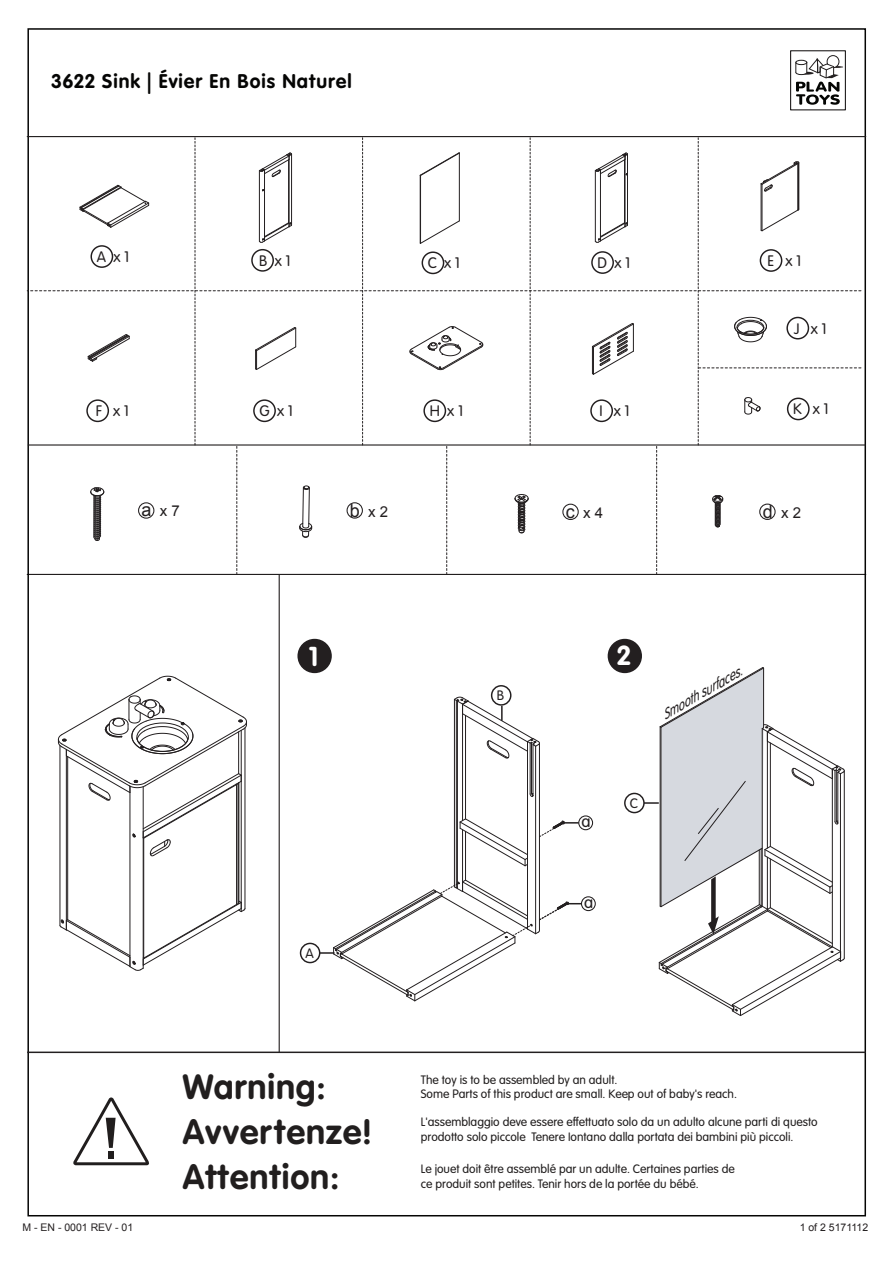
<style>
.page{position:relative;width:893px;height:1263px;background:#fff}
.page>*{position:absolute;margin:0;border:0;box-sizing:border-box;transform-origin:0 0}
.t1{font:700 34.5px/45px "VAG Rounded Next";letter-spacing:.025em;color:#211e1e}
.t2{font:700 27px "VAG Rounded Next";color:#fff}
.t3{font:700 19.5px "VAG Rounded Next";letter-spacing:.05em;color:#050504}
.t4{font:16.2px "VAG Rounded Next";color:#231f20}
.t5{font:15px "VAG Rounded Next";color:#231f20}
.t6{font:15px "Arial";color:#231f20}
.t7{font:italic 14.1px "VAG Rounded Next";color:#231f20;scale:.88 1}
.t8{font:13.5px "VAG Rounded Next";color:#231f20}
.t9{font:12px/14.4px "VAG Rounded Next";color:#211e1e}
.t10{font:10.5px "Arial";color:#231f20}
.s1{font-size:18px}
</style>
<div class="page">
<div style="left:298px;top:639px;width:33px;height:33px;background:#231f20;border-radius:50%"></div>
<div style="left:297px;top:639px;width:35px;height:34px;border:1px solid #231f20;border-radius:50%"></div>
<div style="left:608px;top:639px;width:33px;height:33px;background:#231f20;border-radius:50%"></div>
<div style="left:608px;top:639px;width:34px;height:34px;border:1px solid #231f20;border-radius:50%"></div>
<hr style="left:539px;top:743px;width:1px;height:188px;background:#231f20">
<svg style="left:459px;top:818px;width:68px;height:49px"></svg>
<hr style="left:535px;top:746px;width:1px;height:188px;background:#231f20">
<hr style="left:533px;top:745px;width:1px;height:50px;background:#231f20">
<hr style="left:527px;top:741px;width:1px;height:188px;background:#231f20">
<hr style="left:530px;top:743px;width:1px;height:51px;background:#231f20">
<hr style="left:531px;top:742px;width:1px;height:51px;background:#231f20">
<svg style="left:529px;top:792px;width:5px;height:5px"></svg>
<hr style="left:462px;top:830px;width:1px;height:61px;background:#231f20">
<hr style="left:462px;top:704px;width:1px;height:117px;background:#231f20">
<hr style="left:457px;top:701px;width:1px;height:187px;background:#231f20">
<hr style="left:465px;top:715px;width:1px;height:104px;background:#231f20">
<hr style="left:465px;top:831px;width:1px;height:49px;background:#231f20">
<hr style="left:454px;top:699px;width:1px;height:188px;background:#231f20">
<hr style="left:456px;top:700px;width:1px;height:188px;background:#231f20">
<div style="left:491px;top:685px;width:20px;height:21px;border:1px solid #231f20;border-radius:50%"></div>
<svg style="left:453px;top:696px;width:87px;height:63px"></svg>
<div style="left:300px;top:943px;width:20px;height:20px;border:1px solid #231f20;border-radius:50%"></div>
<div style="left:578px;top:815px;width:15px;height:15px;border:1px solid #231f20;border-radius:50%"></div>
<svg style="left:538px;top:820px;width:41px;height:18px"></svg>
<div style="left:581px;top:896px;width:15px;height:15px;border:1px solid #231f20;border-radius:50%"></div>
<svg style="left:320px;top:879px;width:261px;height:123px"></svg>
<div style="left:624px;top:793px;width:21px;height:20px;border:1px solid #231f20;border-radius:50%"></div>
<svg style="left:644px;top:667px;width:201px;height:349px"></svg>
<hr style="left:60px;top:745px;width:1px;height:180px;background:#231f20">
<hr style="left:245px;top:728px;width:1px;height:180px;background:#231f20">
<hr style="left:239px;top:783px;width:1px;height:119px;background:#231f20">
<hr style="left:130px;top:786px;width:1px;height:181px;background:#231f20">
<hr style="left:66px;top:749px;width:1px;height:181px;background:#231f20">
<hr style="left:67px;top:757px;width:1px;height:163px;background:#231f20">
<hr style="left:241px;top:730px;width:1px;height:182px;background:#231f20">
<hr style="left:238px;top:783px;width:1px;height:120px;background:#231f20">
<hr style="left:143px;top:838px;width:1px;height:120px;background:#231f20">
<svg style="left:59px;top:900px;width:187px;height:71px"></svg>
<hr style="left:236px;top:784px;width:1px;height:120px;background:#231f20">
<svg style="left:58px;top:675px;width:189px;height:181px"></svg>
<hr style="left:27px;top:574px;width:839px;height:1px;background:#211e1e">
<hr style="left:27px;top:136px;width:839px;height:1px;background:#211e1e">
<hr style="left:27px;top:1051px;width:839px;height:2px;background:#231f20">
<svg style="left:73px;top:1097px;width:76px;height:68px"></svg>
<div style="left:108px;top:1151px;width:6px;height:8px;background:#211e1e"></div>
<div style="left:790px;top:50px;width:56px;height:60px;border:1px solid #211e1e"></div>
<svg style="left:795px;top:50px;width:48px;height:55px"></svg>
<svg style="left:27px;top:137px;width:834px;height:437px"></svg>
<hr style="left:28px;top:444px;width:837px;height:2px;background:#211e1e">
<hr style="left:279px;top:574px;width:1px;height:478px;background:#231f20">
<h3 class="t3" style="left:52px;top:68px;width:302px">3622 Sink | Évier En Bois Naturel</h3>
<p class="t5" style="left:97px;top:248px;width:34px">A x 1</p>
<p class="t5" style="left:259px;top:252px;width:33px">B x 1</p>
<p class="t5" style="left:428px;top:254px;width:34px">C x 1</p>
<p class="t5" style="left:598px;top:254px;width:34px">D x 1</p>
<p class="t5" style="left:767px;top:252px;width:35px">E x 1</p>
<p class="t5" style="left:794px;top:319px;width:34px">J x 1</p>
<p class="t5" style="left:96px;top:402px;width:35px">F x 1</p>
<p class="t5" style="left:259px;top:402px;width:35px">G x 1</p>
<p class="t5" style="left:430px;top:402px;width:35px">H x 1</p>
<p class="t5" style="left:600px;top:402px;width:32px">I x 1</p>
<p class="t5" style="left:793px;top:400px;width:37px">K x 1</p>
<p class="t6" style="left:141px;top:500px;width:40px"><span class="s1">a</span> x 7</p>
<p class="t6" style="left:350px;top:502px;width:40px"><span class="s1">b</span> x 2</p>
<p class="t6" style="left:566px;top:503px;width:39px"><span class="s1">c</span> x 4</p>
<p class="t6" style="left:763px;top:503px;width:40px"><span class="s1">d</span> x 2</p>
<h2 class="t2" style="left:309px;top:639px;width:11px">1</h2>
<h2 class="t2" style="left:617px;top:637px;width:15px">2</h2>
<p class="t8" style="left:497px;top:687px;width:9px">B</p>
<p class="t7" style="left:659px;top:708px;width:104px;rotate:-30deg">Smooth surfaces.</p>
<p class="t8" style="left:306px;top:945px;width:10px">A</p>
<h3 class="t4" style="left:581px;top:812px;width:11px">a</h3>
<h3 class="t4" style="left:584px;top:893px;width:11px">a</h3>
<p class="t8" style="left:630px;top:795px;width:10px">C</p>
<h1 class="t1" style="left:183px;top:1064px;width:190px">Warning:<br>Avvertenze!<br>Attention:</h1>
<p class="t9" style="left:421px;top:1072px;width:318px">The toy is to be assembled by an adult.<br>Some Parts of this product are small. Keep out of baby's reach.</p>
<p class="t9" style="left:421px;top:1115px;width:398px">L'assemblaggio deve essere effettuato solo da un adulto alcune parti di questo prodotto solo piccole Tenere Iontano dalla portata dei bambini più piccoli.</p>
<p class="t9" style="left:421px;top:1162px;width:316px">Le jouet doit être assemblé par un adulte. Certaines parties de ce produit sont petites. Tenir hors de la portée du bébé.</p>
<p class="t10" style="left:22px;top:1220px;width:112px">M - EN - 0001 REV - 01</p>
<p class="t10" style="left:800px;top:1220px;width:70px">1 of 2 5171112</p>
</div>
